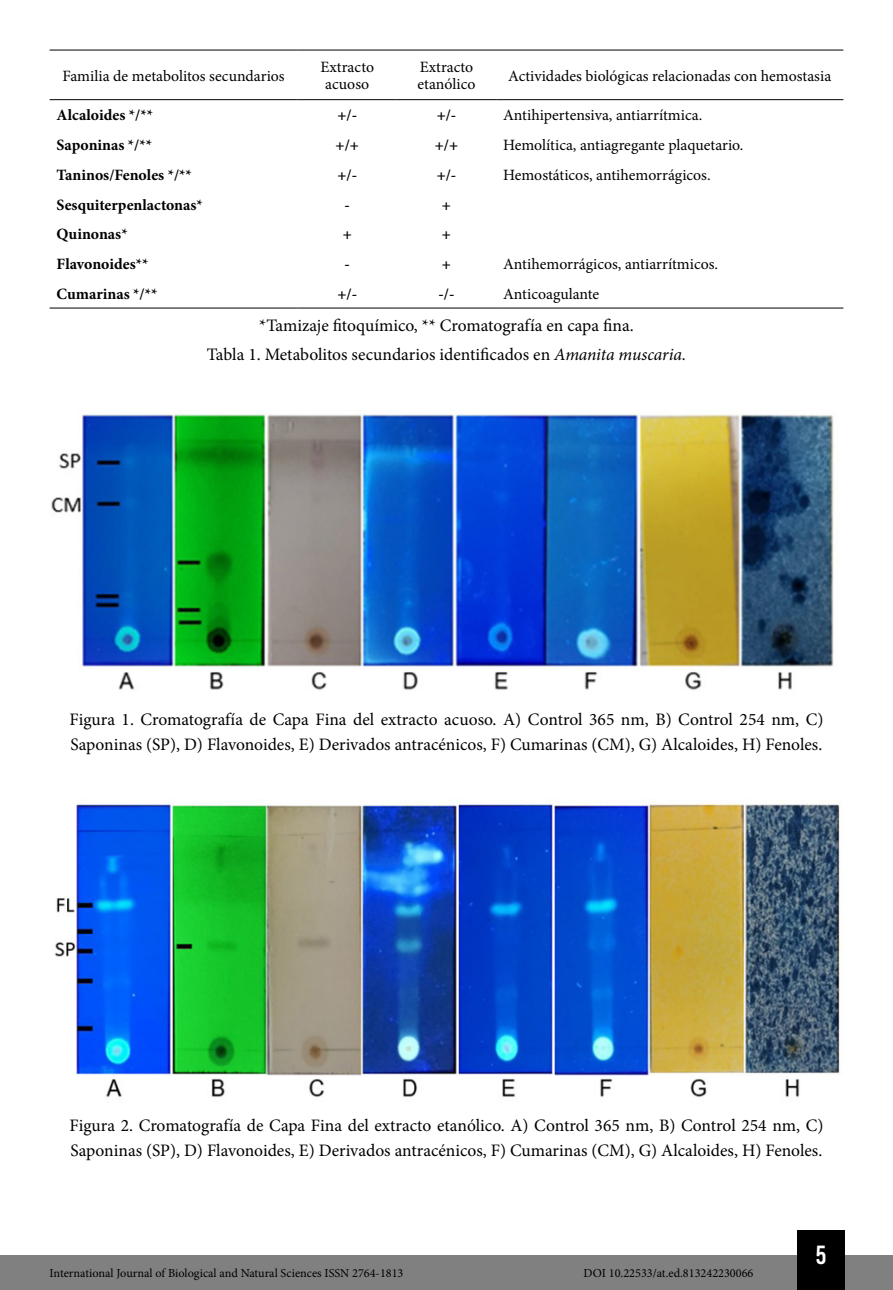
<style>
.page{position:relative;width:893px;height:1290px;background:#fff}
.page>*{position:absolute;margin:0;border:0;box-sizing:border-box;transform-origin:0 0}
.t1{font:26.25px "Bebas Kai";color:#fff}
.Info_Imagem{font:17.5px/24.5px "Minion Pro";color:#000}
.Tabela{font:15.75px/17.5px "Minion Pro";color:#000;text-align:center}
.Tabela-2{font:700 15.75px "Minion Pro";color:#000}
.t2{font:12.25px "Minion Pro";color:#000}
.s1{font-style:italic}
</style>
<div class="page">
<div style="left:0;top:1255px;width:893px;height:35px;background:#808080"></div>
<div style="left:797px;top:1230px;width:48px;height:60px;background:#000"></div>
<svg style="left:50px;top:100px;width:793px;height:208px"></svg>
<hr style="left:50px;top:308px;width:248px;height:1px;background:#000">
<hr style="left:298px;top:308px;width:99px;height:1px;background:#000">
<hr style="left:397px;top:308px;width:99px;height:1px;background:#000">
<hr style="left:496px;top:308px;width:347px;height:1px;background:#000">
<hr style="left:50px;top:50px;width:248px;height:1px;background:#000">
<hr style="left:298px;top:50px;width:99px;height:1px;background:#000">
<hr style="left:397px;top:50px;width:99px;height:1px;background:#000">
<hr style="left:496px;top:50px;width:347px;height:1px;background:#000">
<hr style="left:50px;top:99px;width:248px;height:1px;background:#000">
<hr style="left:298px;top:99px;width:99px;height:1px;background:#000">
<hr style="left:397px;top:99px;width:99px;height:1px;background:#000">
<hr style="left:496px;top:99px;width:347px;height:1px;background:#000">
<img style="left:51px;top:411px;width:783px;height:279px">
<img style="left:55px;top:799px;width:785px;height:298px">
<p class="Tabela" style="left:63px;top:67px;width:224px">Familia de metabolitos secundarios</p>
<p class="Tabela" style="left:320px;top:58px;width:55px">Extracto acuoso</p>
<p class="Tabela" style="left:418px;top:58px;width:59px;text-align:left">Extracto etanólico</p>
<p class="Tabela" style="left:508px;top:67px;width:325px">Actividades biológicas relacionadas con hemostasia</p>
<p class="Tabela-2" style="left:57px;top:104px;width:98px">Alcaloides */**</p>
<p class="Tabela-2" style="left:337px;top:104px;width:21px">+/-</p>
<p class="Tabela-2" style="left:437px;top:104px;width:21px">+/-</p>
<p class="Tabela" style="left:503px;top:107px;width:201px">Antihipertensiva, antiarrítmica.</p>
<p class="Tabela-2" style="left:57px;top:134px;width:97px">Saponinas */**</p>
<p class="Tabela-2" style="left:336px;top:134px;width:25px">+/+</p>
<p class="Tabela-2" style="left:435px;top:134px;width:25px">+/+</p>
<p class="Tabela" style="left:503px;top:136px;width:242px">Hemolítica, antiagregante plaquetario.</p>
<p class="Tabela-2" style="left:57px;top:164px;width:137px">Taninos/Fenoles */**</p>
<p class="Tabela-2" style="left:337px;top:164px;width:21px">+/-</p>
<p class="Tabela-2" style="left:437px;top:164px;width:21px">+/-</p>
<p class="Tabela" style="left:503px;top:166px;width:209px">Hemostáticos, antihemorrágicos.</p>
<p class="Tabela-2" style="left:57px;top:193px;width:148px">Sesquiterpenlactonas*</p>
<p class="Tabela-2" style="left:345px;top:193px;width:7px">-</p>
<p class="Tabela-2" style="left:442px;top:193px;width:11px">+</p>
<p class="Tabela-2" style="left:57px;top:223px;width:73px">Quinonas*</p>
<p class="Tabela-2" style="left:343px;top:223px;width:11px">+</p>
<p class="Tabela-2" style="left:442px;top:223px;width:11px">+</p>
<p class="Tabela-2" style="left:57px;top:253px;width:93px">Flavonoides**</p>
<p class="Tabela-2" style="left:345px;top:253px;width:7px">-</p>
<p class="Tabela-2" style="left:442px;top:253px;width:11px">+</p>
<p class="Tabela" style="left:503px;top:255px;width:216px">Antihemorrágicos, antiarrítmicos.</p>
<p class="Tabela-2" style="left:57px;top:283px;width:102px">Cumarinas */**</p>
<p class="Tabela-2" style="left:337px;top:283px;width:21px">+/-</p>
<p class="Tabela-2" style="left:439px;top:283px;width:17px">-/-</p>
<p class="Tabela" style="left:503px;top:285px;width:98px">Anticoagulante</p>
<p class="Info_Imagem" style="left:259px;top:313px;width:376px">*Tamizaje fitoquímico, ** Cromatografía en capa fina.</p>
<p class="Info_Imagem" style="left:207px;top:343px;width:481px">Tabla 1. Metabolitos secundarios identificados en <span class="s1">Amanita muscaria.</span></p>
<p class="Info_Imagem" style="left:69px;top:707px;width:755px">Figura 1. Cromatografía de Capa Fina del extracto acuoso. A) Control 365 nm, B) Control 254 nm, C)<br>Saponinas (SP), D) Flavonoides, E) Derivados antracénicos, F) Cumarinas (CM), G) Alcaloides, H) Fenoles.</p>
<p class="Info_Imagem" style="left:69px;top:1114px;width:756px">Figura 2. Cromatografía de Capa Fina del extracto etanólico. A) Control 365 nm, B) Control 254 nm, C)<br>Saponinas (SP), D) Flavonoides, E) Derivados antracénicos, F) Cumarinas (CM), G) Alcaloides, H) Fenoles.</p>
<p class="t2" style="left:50px;top:1265px;width:355px">International Journal of Biological and Natural Sciences ISSN 2764-1813</p>
<p class="t2" style="left:584px;top:1265px;width:171px">DOI 10.22533/at.ed.813242230066</p>
<h1 class="t1" style="left:816px;top:1241px;width:12px">5</h1>
</div>
